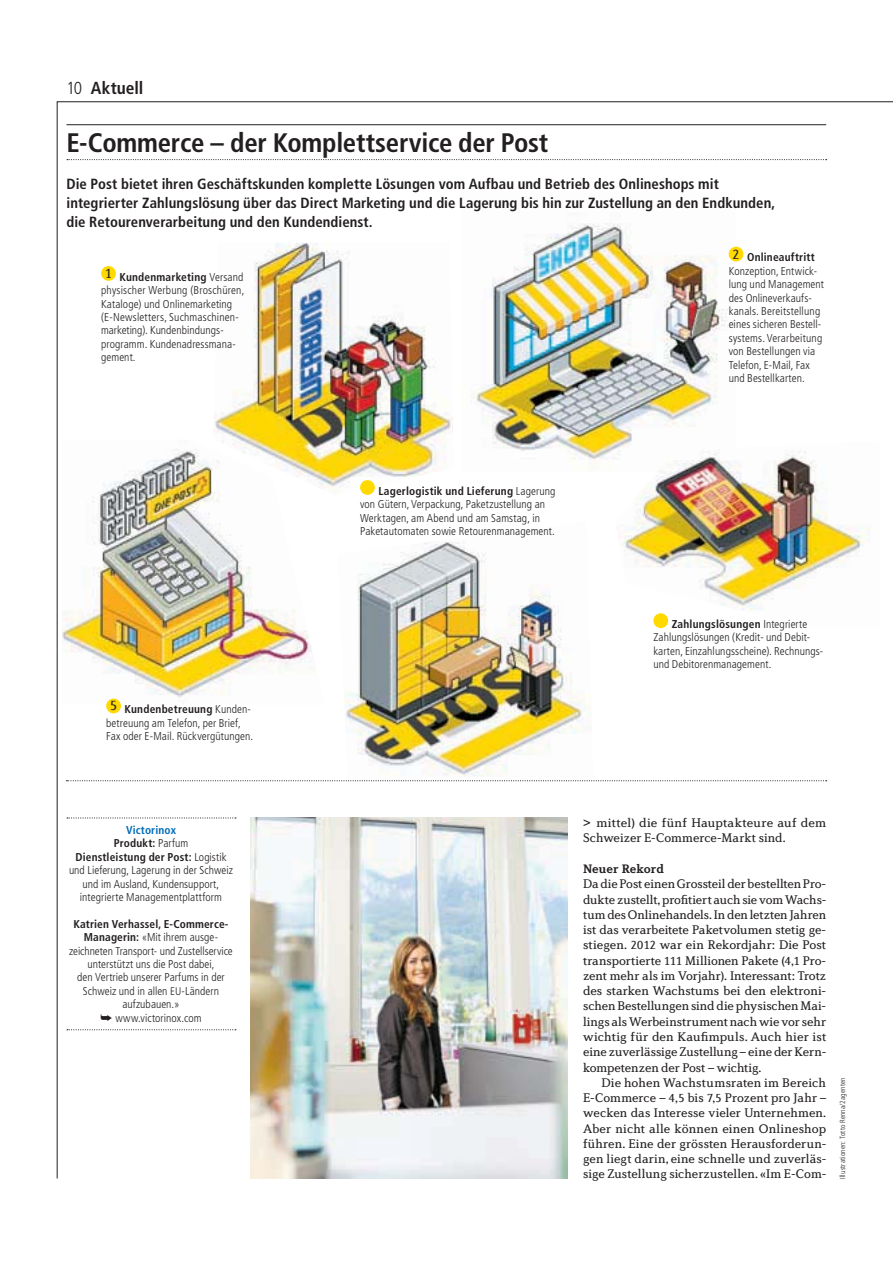
<style>
.page{position:relative;width:893px;height:1263px;background:#fff}
.page>*{position:absolute;margin:0;border:0;box-sizing:border-box;transform-origin:0 0}
.t1{font:700 condensed 26.85px "Frutiger LT Std";letter-spacing:-.01em;color:#231f20}
.t2{font:700 condensed 17.4px "Frutiger LT Std";color:#231f20}
.t3{font:700 condensed 14.7px/18.8px "Frutiger LT Std";letter-spacing:.005em;color:#231f20}
.t4{font:12.75px/15.3px "Diverda Serif LT Std";color:#231f20}
.t5{font:700 condensed 12.75px "Frutiger LT Std";color:#231f20}
.t6{font:700 12.6px "Diverda Serif LT Std";color:#231f20}
.t7{font:300 condensed 11.4px/13.4px "Frutiger LT Std";letter-spacing:.005em;color:#231f20}
.t8{font:300 condensed 7.35px "Frutiger LT Std";letter-spacing:.015em;color:#231f20}
.s1{font-weight:300}
.s2{font-weight:700}
.s3{font-weight:700;color:#006cb8}
.s4{font-size:10.95px}
.s5{font-family:"Apple";font-weight:400;font-stretch:normal;font-size:12.75px}
.s6{font-size:12.45px}
</style>
<div class="page">
<img style="left:57px;top:102px;width:836px;height:1077px">
<svg style="left:66px;top:780px;width:761px;height:1px"></svg>
<h2 class="t2" style="left:66px;top:80px;width:78px"><span class="s1">10</span> Aktuell</h2>
<h3 class="t1" style="left:66px;top:131px;width:483px">E-Commerce – der Komplettservice der Post</h3>
<p class="t3" style="left:66px;top:175px;width:710px">Die Post bietet ihren Geschäftskunden komplette Lösungen vom Aufbau und Betrieb des Onlineshops mit integrierter Zahlungslösung über das Direct Marketing und die Lagerung bis hin zur Zustellung an den Endkunden, die Retourenverarbeitung und den Kundendienst.</p>
<p class="t7" style="left:101px;top:271px;width:145px;text-indent:4px"><sup>1</sup> <span class="s2">Kundenmarketing</span> Versand physischer Werbung (Broschüren,<br>Kataloge) und Onlinemarketing (E-Newsletters, Suchmaschinen&shy;marketing). Kundenbindungs&shy;programm. Kundenadressmana&shy;ge ment.</p>
<p class="t7" style="left:729px;top:251px;width:97px;text-indent:4px"><sup>2</sup> <span class="s2">Onlineauftritt<br></span>Konzeption, Entwick&shy;lung und Management des Onlineverkaufs&shy;kanals. Bereitstellung eines sicheren Bestell&shy;systems. Verarbeitung von Bestellungen via<br>Telefon, E-Mail, Fax und Bestellkarten.</p>
<p class="t7" style="left:106px;top:703px;width:149px;text-indent:4px"><sup>5</sup> <span class="s2">Kundenbetreuung</span> Kunden&shy;betreuung am Telefon, per Brief,<br>Fax oder E-Mail. Rückvergütungen.</p>
<p class="t7" style="left:69px;top:824px;width:165px;text-align:center"><span class="s3">Victorinox<br></span><span class="s2">Produkt:</span> Parfum<br><span class="s2">Dienstleistung der Post:</span> Logistik und Lieferung, Lagerung in der Schweiz und im Ausland, Kundensupport, integrierte Managementplattform</p>
<p class="t7" style="left:69px;top:918px;width:165px;text-align:center"><span class="s2">Katrien Verhassel, E-Commerce-<br>Managerin:</span> «Mit ihrem ausge&shy;zeichneten Transport- und Zustellservice unterstützt uns die Post dabei,<br>den Vertrieb unserer Parfums in der<br>Schweiz und in allen <span class="s4">EU</span>-Ländern aufzubauen.»<br><span class="s5">Œ</span> www.victorinox.com</p>
<p class="t7" style="left:360px;top:485px;width:197px;text-indent:4px"><sup>4</sup> <span class="s2">Lagerlogistik und Lieferung</span> Lagerung von Gütern, Verpackung, Paketzustellung an Werktagen, am Abend und am Samstag, in Paketautomaten sowie Retourenmanagement.</p>
<p class="t7" style="left:653px;top:618px;width:171px;text-indent:4px"><sup>3</sup> <span class="s2">Zahlungslösungen</span> Integrierte Zahlungslösungen (Kredit- und Debit&shy;karten, Einzahlungsscheine). Rechnungs&shy;und Debitorenmanagement.</p>
<p class="t4" style="left:583px;top:816px;width:245px;text-indent:13px">mittel) die fünf Hauptakteure auf dem<br>Schweizer E-Commerce-Markt sind.</p>
<p class="t6" style="left:583px;top:864px;width:82px">Neuer Rekord</p>
<p class="t4" style="left:583px;top:878px;width:245px">Da die Post einen Grossteil der bestellten Pro-</p>
<p class="t4" style="left:583px;top:893px;width:245px">dukte zustellt, profitiert auch sie vom Wachs-</p>
<p class="t4" style="left:583px;top:908px;width:244px">tum des Onlinehandels. In den letzten Jahren</p>
<p class="t4" style="left:583px;top:923px;width:245px">ist das verarbeitete Paketvolumen stetig ge-</p>
<p class="t4" style="left:583px;top:939px;width:245px">stiegen. <span class="s6">2012</span> war ein Rekordjahr: Die Post</p>
<p class="t4" style="left:583px;top:954px;width:245px">transportierte <span class="s6">111</span> Millionen Pakete (<span class="s6">4,1</span> Pro-</p>
<p class="t4" style="left:583px;top:969px;width:245px">zent mehr als im Vorjahr). Interessant: Trotz</p>
<p class="t4" style="left:583px;top:984px;width:244px">des starken Wachstums bei den elektroni-</p>
<p class="t4" style="left:583px;top:1000px;width:245px">schen Bestellungen sind die physischen Mai-</p>
<p class="t4" style="left:583px;top:1015px;width:244px">lings als Werbeinstrument nach wie vor sehr</p>
<p class="t4" style="left:583px;top:1030px;width:245px">wichtig für den Kaufimpuls. Auch hier ist</p>
<p class="t4" style="left:583px;top:1046px;width:245px">eine zuverlässige Zustellung – eine der Kern-</p>
<p class="t4" style="left:583px;top:1061px;width:180px">kompetenzen der Post – wichtig.</p>
<p class="t4" style="left:601px;top:1076px;width:226px">Die hohen Wachstumsraten im Bereich</p>
<p class="t4" style="left:583px;top:1091px;width:245px">E-Commerce – <span class="s6">4,5</span> bis <span class="s6">7,5</span> Prozent pro Jahr –</p>
<p class="t4" style="left:583px;top:1107px;width:244px">wecken das Interesse vieler Unternehmen.</p>
<p class="t4" style="left:583px;top:1122px;width:245px">Aber nicht alle können einen Onlineshop</p>
<p class="t4" style="left:583px;top:1137px;width:245px">führen. Eine der grössten Herausforderun-</p>
<p class="t4" style="left:583px;top:1153px;width:245px">gen liegt darin, eine schnelle und zuverläs-</p>
<p class="t4" style="left:583px;top:1168px;width:245px">sige Zustellung sicherzustellen. «Im E-Com-</p>
<p class="t5" style="left:583px;top:816px;width:9px">&gt;</p>
<p class="t8" style="left:839px;top:1179px;width:103px;rotate:-90deg">Illustrationen: Totto Renna/2agenten</p>
</div>
